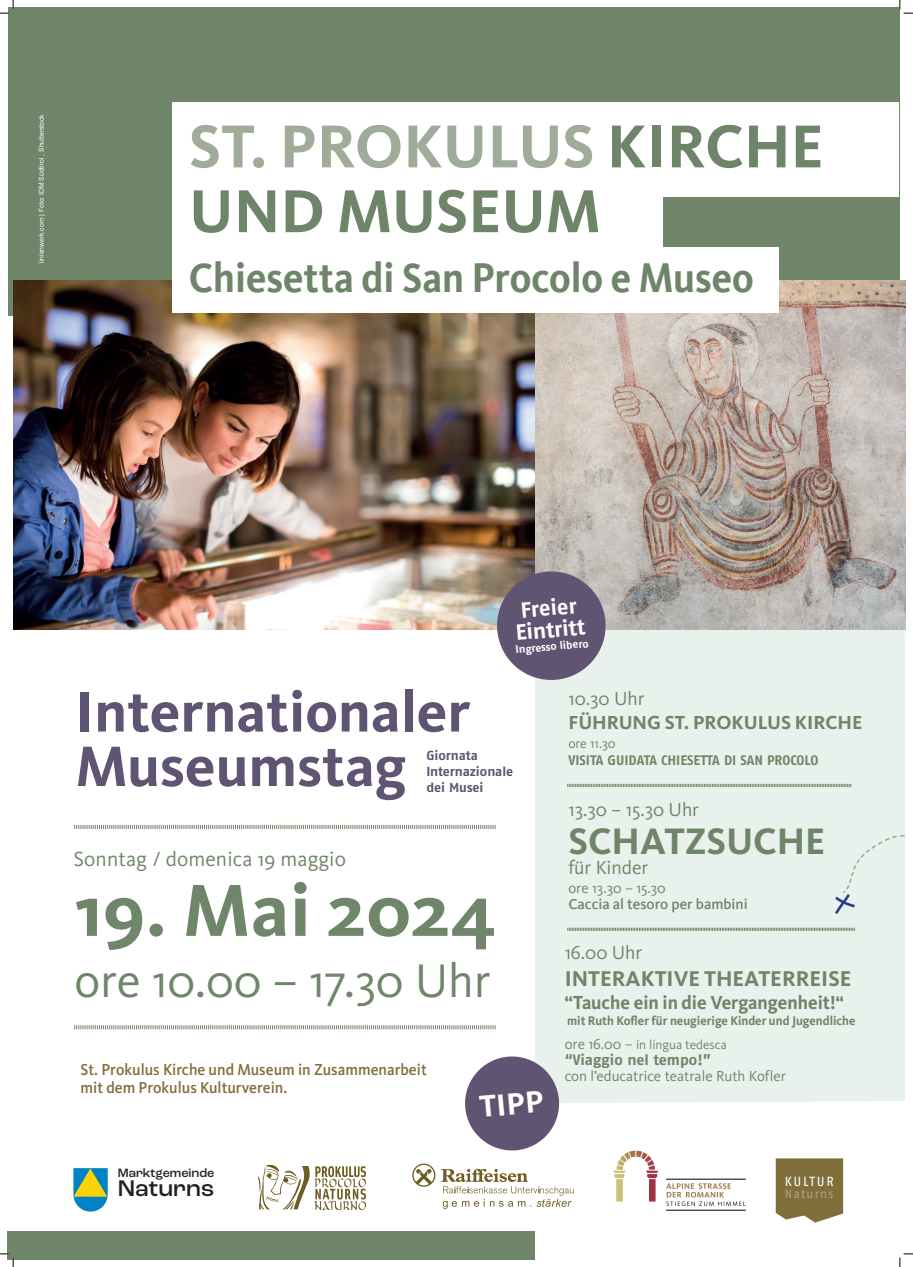
<style>
.page{position:relative;width:913px;height:1267px;background:#fff}
.page>*{position:absolute;margin:0;border:0;box-sizing:border-box;transform-origin:0 0}
.t1{font:700 76.25px "Kievit OT";letter-spacing:.005em;color:#6f866a}
.t2{font:700 62.69px/64.8px "Kievit";color:#6e8569}
.t3{font:700 59px/54.5px "Kievit OT";color:#5f5472}
.t4{font:48.75px "Kievit OT";color:#6f866a}
.t5{font:700 42.75px "Kievit";color:#6e8569;scale:.92 1}
.t6{font:700 38.12px "Kievit OT";color:#6e8569}
.t7{font:700 31.62px "Kievit OT";color:#fff}
.t8{font:500 23.69px "Roc Grotesk";color:#231f20}
.t9{font:700 22.12px "Kievit OT";color:#6e8569}
.t10{font:700 21.88px/21.6px "Fago OT";color:#fff;text-align:center}
.t11{font:21.25px "Kievit OT";letter-spacing:.005em;color:#6f866a}
.t12{font:19.5px "Kievit OT";color:#6e8569}
.t13{font:700 19.5px "Kievit OT";color:#6e8569;scale:.95 1}
.t14{font:700 19.5px "Kievit OT";color:#6e8569}
.t15{font:500 16.44px/18.5px "Kievit OT";color:#806f3b;scale:.95 1}
.t16{font:15px "Kievit OT";color:#6e8569}
.t17{font:500 15px "Kievit";color:#6e8569}
.t18{font:700 15px "Fago OT";color:#6e8569}
.t19{font:700 13.75px "Fago OT";color:#6e8569}
.t20{font:13.75px "Kievit OT";color:#6e8569}
.t21{font:13.19px "Fago OT";letter-spacing:.13em;color:#fff}
.t22{font:700 13.12px/15.8px "Fago OT";letter-spacing:-.005em;color:#5f5472}
.t23{font:13.12px "Kievit OT";color:#6e8569}
.t24{font:700 13px "Kievit OT";color:#6e8569;scale:.95 1}
.t25{font:500 12.62px "Roc Grotesk";color:#231f20}
.t26{font:11.94px "Fago OT";letter-spacing:.105em;color:#b0a17b}
.t27{font:700 10.88px "Fago OT";color:#fff}
.t28{font:6.75px "Arial";color:#fff}
.s1{color:#a0ac99}
.s2{font-size:15px}
</style>
<div class="page">
<div style="left:8px;top:8px;width:891px;height:308px;background:#6e8569"></div>
<div style="left:535px;top:630px;width:369px;height:473px;background:#e8f1eb"></div>
<svg style="left:74px;top:824px;width:421px;height:5px"></svg>
<svg style="left:74px;top:1025px;width:421px;height:5px"></svg>
<svg style="left:567px;top:927px;width:287px;height:3px"></svg>
<svg style="left:257px;top:1165px;width:109px;height:46px"></svg>
<hr style="left:256px;top:1210px;width:59px;height:1px;background:#fff">
<hr style="left:311px;top:1165px;width:56px;height:1px;background:#fff">
<svg style="left:412px;top:1163px;width:23px;height:23px"></svg>
<svg style="left:441px;top:1169px;width:132px;height:39px"></svg>
<hr style="left:665px;top:1178px;width:80px;height:1px;background:#000001">
<hr style="left:665px;top:1209px;width:80px;height:1px;background:#000001">
<svg style="left:666px;top:1183px;width:78px;height:22px"></svg>
<div style="left:616px;top:1179px;width:6px;height:22px;background:#cbc17a"></div>
<div style="left:648px;top:1179px;width:7px;height:22px;background:#a03244"></div>
<svg style="left:613px;top:1150px;width:44px;height:28px"></svg>
<svg style="left:465px;top:1054px;width:96px;height:97px"></svg>
<img style="left:13px;top:280px;width:891px;height:350px">
<svg style="left:494px;top:569px;width:113px;height:113px;background:#7d7488"></svg>
<div style="left:567px;top:695px;width:337px;height:221px;background:#e8f1eb"></div>
<div style="left:8px;top:1231px;width:526px;height:28px;background:#6f866a"></div>
<svg style="left:775px;top:1158px;width:67px;height:64px;background:#8a7a4a"></svg>
<div style="left:173px;top:102px;width:725px;height:94px;background:#fff"></div>
<div style="left:173px;top:187px;width:489px;height:63px;background:#fff"></div>
<div style="left:173px;top:247px;width:605px;height:66px;background:#fff"></div>
<svg style="left:73px;top:1168px;width:35px;height:43px;background:#68a78d"></svg>
<svg style="left:0;top:0;width:14px;height:14px"></svg>
<svg style="left:0;top:1253px;width:14px;height:13px"></svg>
<svg style="left:899px;top:0;width:13px;height:14px"></svg>
<svg style="left:899px;top:1253px;width:13px;height:13px"></svg>
<p class="t28" style="left:37px;top:263px;width:150px;rotate:-90deg">linienwerk.com | Foto: IDM Südtirol , Shutterstock</p>
<h2 class="t2" style="left:189px;top:114px;width:636px"><span class="s1">ST. PROKULUS</span> KIRCHE<br>UND MUSEUM</h2>
<h3 class="t5" style="left:189px;top:253px;width:615px">Chiesetta di San Procolo e Museo</h3>
<h3 class="t10" style="left:513px;top:600px;width:71px;rotate:-5deg">Freier<br>Eintritt</h3>
<p class="t27" style="left:514px;top:643px;width:75px;rotate:-5deg">Ingresso libero</p>
<h3 class="t3" style="left:75px;top:684px;width:396px">Internationaler<br>Museumstag</h3>
<p class="t22" style="left:426px;top:747px;width:88px">Giornata<br>Internazionale dei Musei</p>
<p class="t11" style="left:73px;top:847px;width:274px">Sonntag / domenica 19 maggio</p>
<h1 class="t1" style="left:74px;top:865px;width:423px">19. Mai 2024</h1>
<h3 class="t4" style="left:74px;top:953px;width:417px">ore 10.00 – 17.30 Uhr</h3>
<p class="t15" style="left:80px;top:1060px;width:366px">St. Prokulus Kirche und Museum in Zusammenarbeit mit dem Prokulus Kulturverein.</p>
<p class="t25" style="left:118px;top:1165px;width:98px">Marktgemeinde</p>
<h3 class="t8" style="left:118px;top:1174px;width:98px">Naturns</h3>
<h3 class="t7" style="left:477px;top:1088px;width:66px;rotate:-5deg">TIPP</h3>
<p class="t12" style="left:568px;top:687px;width:78px">10.30 Uhr</p>
<p class="t14" style="left:568px;top:711px;width:295px">FÜHRUNG ST. PROKULUS KIRCHE</p>
<p class="t20" style="left:568px;top:735px;width:49px">ore 11.30</p>
<p class="t19" style="left:568px;top:751px;width:251px">VISITA GUIDATA CHIESETTA DI SAN PROCOLO</p>
<p class="t12" style="left:568px;top:798px;width:132px">13.30 – 15.30 Uhr</p>
<h3 class="t6" style="left:568px;top:818px;width:258px">SCHATZSUCHE</h3>
<p class="t12" style="left:568px;top:857px;width:81px">für Kinder</p>
<p class="t16" style="left:568px;top:879px;width:99px">ore 13.30 – 15.30</p>
<p class="t17" style="left:568px;top:895px;width:181px">Caccia al tesoro per bambini</p>
<p class="t12" style="left:564px;top:941px;width:79px">16.00 Uhr</p>
<h3 class="t9" style="left:564px;top:965px;width:288px">INTERAKTIVE THEATERREISE</h3>
<p class="t13" style="left:564px;top:991px;width:295px">“Tauche ein in die Vergangenheit!“</p>
<p class="t24" style="left:567px;top:1012px;width:305px">mit Ruth Kofler für neugierige Kinder und Jugendliche</p>
<p class="t23" style="left:564px;top:1036px;width:164px"><span class="s2">ore 16.00 –</span> in lingua tedesca</p>
<p class="t18" style="left:564px;top:1050px;width:148px">“Viaggio nel tempo!”</p>
<p class="t16" style="left:564px;top:1067px;width:222px">con l’educatrice teatrale Ruth Kofler</p>
<p class="t21" style="left:784px;top:1173px;width:50px">KULTUR</p>
<p class="t26" style="left:784px;top:1186px;width:50px">Naturns</p>
</div>
